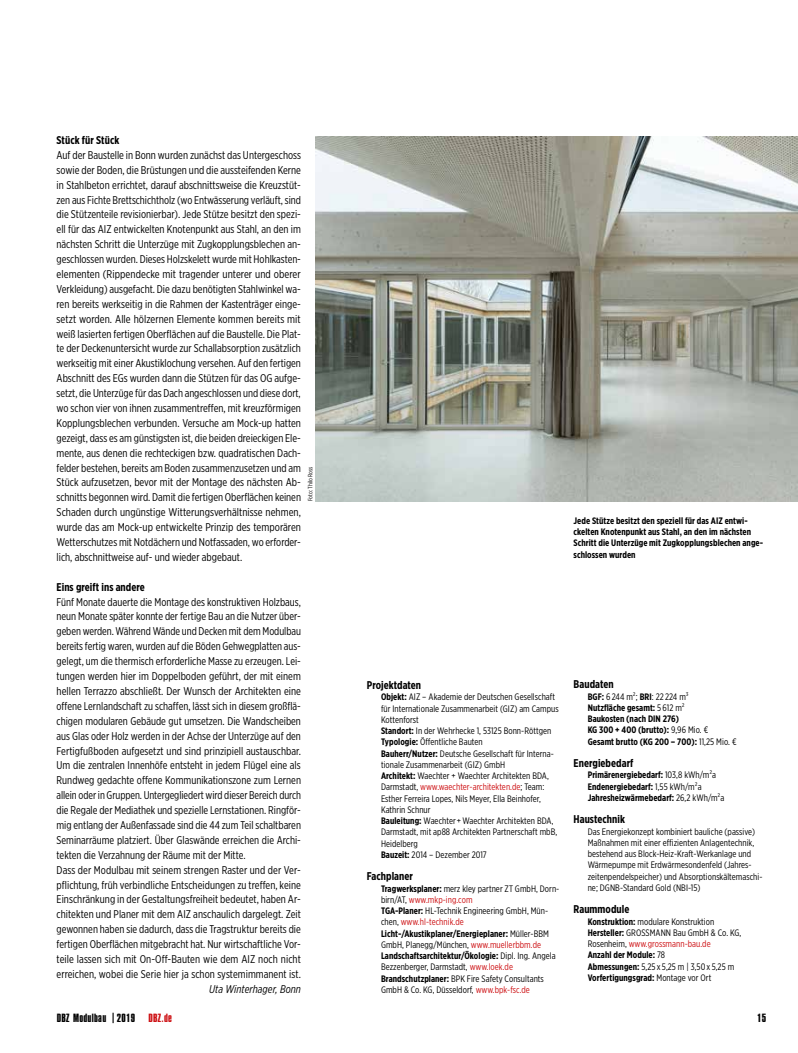
<style>
.page{position:relative;width:798px;height:1053px;background:#fff}
.page>*{position:absolute;margin:0;border:0;box-sizing:border-box;transform-origin:0 0}
.t1{font:12.5px "Compacta Pro";letter-spacing:.02em;color:#000;scale:1.1 1}
.t2{font:11.25px/14.9px "Gotham X Narrow";color:#000;text-align:justify}
.t3{font:700 11.25px "Gotham X Narrow";letter-spacing:.005em;color:#000}
.t4{font:italic 11.25px "Gotham X Narrow";letter-spacing:.005em;color:#000}
.t5{font:9.38px/11.2px "Gotham X Narrow";letter-spacing:.005em;color:#000}
.t6{font:700 9.38px/11.2px "Gotham X Narrow";letter-spacing:.005em;color:#000}
.t7{font:6.25px "Gotham X Narrow";letter-spacing:.005em;color:#000}
.s1{font-weight:700}
.s2{color:#cd1013}
.s3{font-weight:400}
</style>
<div class="page">
<img style="left:315px;top:137px;width:482px;height:364px">
<p class="t3" style="left:57px;top:133px;width:64px">Stück für Stück</p>
<p class="t2" style="left:57px;top:147px;width:246px">Auf der Baustelle in Bonn wurden zunächst das Untergeschoss sowie der Boden, die Brüstungen und die aussteifenden Kerne in Stahlbeton errichtet, darauf abschnittsweise die Kreuzstüt&shy;zen aus Fichte Brettschichtholz (wo Entwässerung verläuft, sind die Stützenteile revisionierbar). Jede Stütze besitzt den spezi&shy;ell für das AIZ entwickelten Knotenpunkt aus Stahl, an den im nächsten Schritt die Unterzüge mit Zugkopplungsblechen an&shy;geschlossen wurden. Dieses Holzskelett wurde mit Hohlkasten&shy;elementen (Rippendecke mit tragender unterer und oberer Verkleidung) ausgefacht. Die dazu benötigten Stahlwinkel wa&shy;ren bereits werkseitig in die Rahmen der Kastenträger einge&shy;setzt worden. Alle hölzernen Elemente kommen bereits mit weiß lasierten fertigen Oberflächen auf die Baustelle. Die Plat&shy;te der Deckenuntersicht wurde zur Schallabsorption zusätzlich werkseitig mit einer Akustiklochung versehen. Auf den fertigen Abschnitt des EGs wurden dann die Stützen für das OG aufge&shy;setzt, die Unterzüge für das Dach angeschlossen und diese dort, wo schon vier von ihnen zusammentreffen, mit kreuzförmigen Kopplungsblechen verbunden. Versuche am Mock-up hatten gezeigt, dass es am günstigsten ist, die beiden dreieckigen Ele&shy;mente, aus denen die rechteckigen bzw. quadratischen Dach&shy;felder bestehen, bereits am Boden zusammenzusetzen und am Stück aufzusetzen, bevor mit der Montage des nächsten Ab&shy;schnitts begonnen wird. Damit die fertigen Oberflächen keinen Schaden durch ungünstige Witterungsverhältnisse nehmen, wurde das am Mock-up entwickelte Prinzip des temporären Wetterschutzes mit Notdächern und Notfassaden, wo erforder&shy;lich, abschnittweise auf- und wieder abgebaut.</p>
<p class="t3" style="left:57px;top:579px;width:90px">Eins greift ins andere</p>
<p class="t2" style="left:57px;top:594px;width:246px;text-align:left">Fünf Monate dauerte die Montage des konstruktiven Holzbaus, neun Monate später konnte der fertige Bau an die Nutzer über&shy;geben werden. Während Wände und Decken mit dem Modulbau bereits fertig waren, wurden auf die Böden Gehwegplatten aus&shy;gelegt, um die thermisch erforderliche Masse zu erzeugen. Lei&shy;tungen werden hier im Doppelboden geführt, der mit einem hellen Terrazzo abschließt. Der Wunsch der Architekten eine offene Lernlandschaft zu schaffen, lässt sich in diesem großflä&shy;chigen modularen Gebäude gut umsetzen. Die Wandscheiben aus Glas oder Holz werden in der Achse der Unterzüge auf den Fertigfußboden aufgesetzt und sind prinzipiell austauschbar.<br>Um die zentralen Innenhöfe entsteht in jedem Flügel eine als Rundweg gedachte offene Kommunikationszone zum Lernen allein oder in Gruppen. Untergegliedert wird dieser Bereich durch die Regale der Mediathek und spezielle Lernstationen. Ringför&shy;mig entlang der Außenfassade sind die 44 zum Teil schaltbaren Seminarräume platziert. Über Glaswände erreichen die Archi&shy;tekten die Verzahnung der Räume mit der Mitte.<br>Dass der Modulbau mit seinem strengen Raster und der Ver&shy;pflichtung, früh verbindliche Entscheidungen zu treffen, keine Einschränkung in der Gestaltungsfreiheit bedeutet, haben Ar&shy;chitekten und Planer mit dem AIZ anschaulich dargelegt. Zeit gewonnen haben sie dadurch, dass die Tragstruktur bereits die fertigen Oberflächen mitgebracht hat. Nur wirtschaftliche Vor&shy;teile lassen sich mit On-Off-Bauten wie dem AIZ noch nicht erreichen, wobei die Serie hier ja schon systemimmanent ist.</p>
<p class="t4" style="left:209px;top:982px;width:93px">Uta Winterhager, Bonn</p>
<p class="t7" style="left:306px;top:501px;width:36px;rotate:-90deg">Foto: Thilo Ross</p>
<p class="t6" style="left:573px;top:514px;width:191px">Jede Stütze besitzt den speziell für das AIZ entwi&shy;ckelten Knotenpunkt aus Stahl, an den im nächsten Schritt die Unterzüge mit Zugkopplungsblechen ange&shy;schlossen wurden</p>
<p class="t3" style="left:366px;top:678px;width:56px">Projektdaten</p>
<p class="t5" style="left:381px;top:691px;width:179px"><span class="s1">Objekt:</span> AIZ – Akademie der Deutschen Gesellschaft für Internationale Zusammenarbeit (GIZ) am Campus Kottenforst<br><span class="s1">Standort:</span> In der Wehrhecke 1, 53125 Bonn-Röttgen <span class="s1">Typologie:</span> Öffentliche Bauten<br><span class="s1">Bauherr/Nutzer:</span> Deutsche Gesellschaft für Interna&shy;tionale Zusammenarbeit (GIZ) GmbH<br><span class="s1">Architekt:</span> Waechter + Waechter Architekten BDA, Darmstadt, <span class="s2">www.waechter-architekten.de</span>; Team:<br>Esther Ferreira Lopes, Nils Meyer, Ella Beinhofer, Kathrin Schnur<br><span class="s1">Bauleitung:</span> Waechter + Waechter Architekten BDA, Darmstadt, mit ap88 Architekten Partnerschaft mbB, Heidelberg<br><span class="s1">Bauzeit:</span> 2014 – Dezember 2017</p>
<p class="t3" style="left:366px;top:869px;width:48px">Fachplaner</p>
<p class="t5" style="left:381px;top:882px;width:180px"><span class="s1">Tragwerksplaner:</span> merz kley partner ZT GmbH, Dorn&shy;birn/AT, <span class="s2">www.mkp-ing.com<br></span><span class="s1">TGA-Planer:</span> HL-Technik Engineering GmbH, Mün&shy;chen, <span class="s2">www.hl-technik.de </span><span class="s1">Licht-/Akustikplaner/Energieplaner:</span> Müller-BBM GmbH, Planegg/München, <span class="s2">www.muellerbbm.de </span><span class="s1">Landschaftsarchitektur/Ökologie:</span> Dipl. Ing. Angela Bezzenberger, Darmstadt, <span class="s2">www.loek.de </span><span class="s1">Brandschutzplaner:</span> BPK Fire Safety Consultants GmbH &amp; Co. KG, Düsseldorf, <span class="s2">www.bpk-fsc.de</span></p>
<p class="t3" style="left:573px;top:677px;width:42px">Baudaten</p>
<p class="t6" style="left:587px;top:690px;width:150px">BGF: <span class="s3">6 244 m²;</span> BRI<span class="s3">: 22 224 m³<br></span>Nutzfläche gesamt: <span class="s3">5 612 m²<br></span>Baukosten (nach DIN 276)<br>KG 300 + 400 (brutto): <span class="s3">9,96 Mio. €<br></span>Gesamt brutto (KG 200 – 700): <span class="s3">11,25 Mio. €</span></p>
<p class="t3" style="left:573px;top:756px;width:61px">Energiebedarf</p>
<p class="t6" style="left:587px;top:769px;width:138px">Primärenergiebedarf: <span class="s3">103,8 kWh/m²a<br></span>Endenergiebedarf: <span class="s3">1,55 kWh/m²a<br></span>Jahresheizwärmebedarf: <span class="s3">26,2 kWh/m²a</span></p>
<p class="t3" style="left:573px;top:812px;width:53px">Haustechnik</p>
<p class="t5" style="left:587px;top:825px;width:176px">Das Energiekonzept kombiniert bauliche (passive)<br>Maßnahmen mit einer effizienten Anlagentechnik, bestehend aus Block-Heiz-Kraft-Werkanlage und Wärmepumpe mit Erdwärmesondenfeld (Jahres&shy;zeitenpendelspeicher) und Absorptionskältemaschi&shy;ne; DGNB-Standard Gold (NBI-15)</p>
<p class="t3" style="left:573px;top:902px;width:57px">Raummodule</p>
<p class="t5" style="left:587px;top:915px;width:155px"><span class="s1">Konstruktion:</span> modulare Konstruktion <span class="s1">Hersteller:</span> GROSSMANN Bau GmbH &amp; Co. KG, Rosenheim, <span class="s2">www.grossmann-bau.de<br></span><span class="s1">Anzahl der Module:</span> 78<br><span class="s1">Abmessungen:</span> 5,25 x 5,25 m | 3,50 x 5,25 m <span class="s1">Vorfertigungsgrad:</span> Montage vor Ort</p>
<p class="t1" style="left:57px;top:1011px;width:106px">DBZ Modulbau |2019 <span class="s2">DBZ.de</span></p>
<p class="t1" style="left:757px;top:1011px;width:10px">15</p>
</div>
